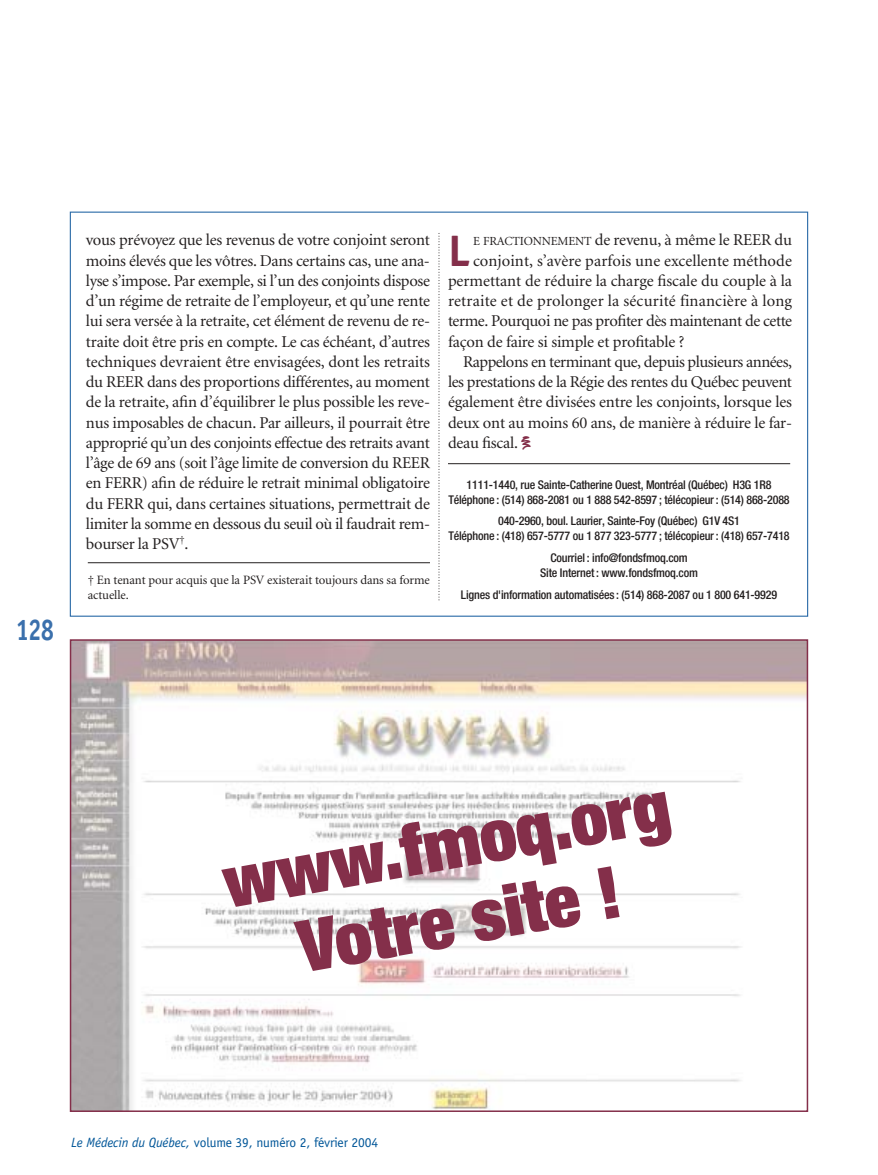
<style>
.page{position:relative;width:878px;height:1175px;background:#fff}
.page>*{position:absolute;margin:0;border:0;box-sizing:border-box;transform-origin:0 0}
.t1{font:900 expanded 72px/76.5px "Helvetica Neue";color:#842f4a;text-align:center}
.t2{font:700 44.1px "Officina Sans";color:#842f4a}
.t3{font:700 30px "Officina Sans";color:#3b70ac;scale:.8 1}
.t4{font:16.5px/20.2px "Minion";letter-spacing:-.015em;color:#231f1f;text-align:justify}
.t5{font:16.5px "Minion";letter-spacing:.01em;color:#231f1f}
.t6{font:16.5px "Minion";letter-spacing:.005em;color:#231f1f}
.t7{font:13.5px "Officina Sans";letter-spacing:-.01em;color:#005698}
.t8{font:12.75px/15px "Minion";letter-spacing:-.01em;color:#231f1f}
.t9{font:500 condensed 12px/15px "Helvetica Neue";letter-spacing:-.015em;color:#231f1f;text-align:center}
.s1{font-size:12.3px}
.s2{font-family:"Mini Pics Confetti";font-weight:800;color:#842f4a}
.s3{font-style:italic}
</style>
<div class="page">
<svg style="left:438px;top:233px;width:1px;height:368px"></svg>
<hr style="left:448px;top:463px;width:342px;height:1px;background:#231f1f">
<hr style="left:88px;top:562px;width:342px;height:1px;background:#231f1f">
<img style="left:73px;top:642px;width:732px;height:467px">
<div style="left:70px;top:639px;width:738px;height:473px;border:2px solid #842f4a"></div>
<h3 class="t3" style="left:16px;top:618px;width:49px">128</h3>
<p class="t4" style="left:86px;top:231px;width:345px">vous prévoyez que les revenus de votre conjoint seront moins élevés que les vôtres. Dans certains cas, une ana&shy;lyse s’impose. Par exemple, si l’un des conjoints dispose d’un régime de retraite de l’employeur, et qu’une rente lui sera versée à la retraite, cet élément de revenu de re&shy;traite doit être pris en compte. Le cas échéant, d’autres techniques devraient être envisagées, dont les retraits du REER dans des proportions différentes, au moment de la retraite, afin d’équilibrer le plus possible les reve&shy;nus imposables de chacun. Par ailleurs, il pourrait être approprié qu’un des conjoints effectue des retraits avant l’âge de 69 ans (soit l’âge limite de conversion du REER en FERR) afin de réduire le retrait minimal obligatoire du FERR qui, dans certaines situations, permettrait de limiter la somme en dessous du seuil où il faudrait rem&shy;bourser la PSV<sup>†</sup>.</p>
<h2 class="t2" style="left:448px;top:234px;width:24px">L</h2>
<p class="t4" style="left:473px;top:231px;width:320px"><span class="s1">E FRACTIONNEMENT</span> de revenu, à même le REER du</p>
<p class="t6" style="left:473px;top:254px;width:320px">conjoint, s’avère parfois une excellente méthode</p>
<p class="t4" style="left:448px;top:272px;width:345px">permettant de réduire la charge fiscale du couple à la</p>
<p class="t5" style="left:448px;top:294px;width:345px">retraite et de prolonger la sécurité financière à long</p>
<p class="t4" style="left:448px;top:312px;width:346px">terme. Pourquoi ne pas profiter dès maintenant de cette</p>
<p class="t4" style="left:448px;top:332px;width:238px">façon de faire si simple et profitable ?</p>
<p class="t4" style="left:463px;top:353px;width:330px">Rappelons en terminant que, depuis plusieurs années,</p>
<p class="t4" style="left:448px;top:373px;width:345px">les prestations de la Régie des rentes du Québec peuvent</p>
<p class="t4" style="left:448px;top:393px;width:345px">également être divisées entre les conjoints, lorsque les</p>
<p class="t4" style="left:448px;top:413px;width:345px">deux ont au moins 60 ans, de manière à réduire le far-</p>
<p class="t4" style="left:448px;top:434px;width:85px">deau fiscal. <span class="s2">c</span></p>
<p class="t9" style="left:448px;top:478px;width:343px">1111-1440, rue Sainte-Catherine Ouest, Montréal (Québec) H3G 1R8<br>Téléphone : (514) 868-2081 ou 1 888 542-8597 ; télécopieur : (514) 868-2088</p>
<p class="t9" style="left:448px;top:514px;width:343px">040-2960, boul. Laurier, Sainte-Foy (Québec) G1V 4S1<br>Téléphone : (418) 657-5777 ou 1 877 323-5777 ; télécopieur : (418) 657-7418</p>
<p class="t9" style="left:540px;top:551px;width:159px">Courriel : info@fondsfmoq.com<br>Site Internet : www.fondsfmoq.com</p>
<p class="t9" style="left:461px;top:588px;width:318px">Lignes d'information automatisées : (514) 868-2087 ou 1 800 641-9929</p>
<p class="t8" style="left:88px;top:573px;width:343px">† En tenant pour acquis que la PSV existerait toujours dans sa forme actuelle.</p>
<h1 class="t1" style="left:218px;top:851px;width:453px;rotate:-10deg">www.fmoq.org<br>Votre site !</h1>
<p class="t7" style="left:71px;top:1137px;width:308px"><span class="s3">Le Médecin du Québec,</span> volume 39, numéro 2, février 2004</p>
</div>
